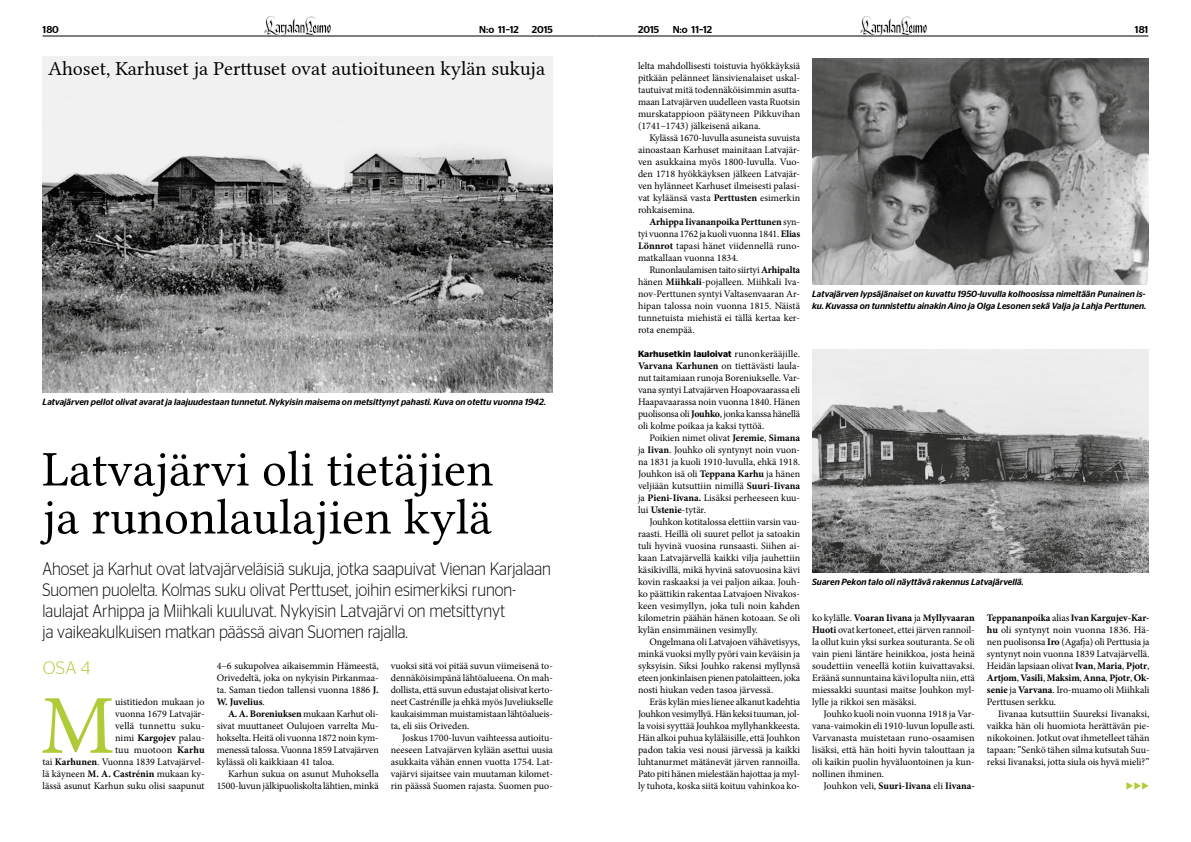
<style>
.page{position:relative;width:1191px;height:842px;background:#fff}
.page>*{position:absolute;margin:0;border:0;box-sizing:border-box;transform-origin:0 0}
.t1{font:83.8px "Minion Pro";color:#afcb37}
.t2{font:50px/48px "Linux Libertine G";color:#000}
.t3{font:20px "Linux Libertine G";color:#000}
.t4{font:300 18px/21px "Stag Sans";color:#000;scale:.88 1}
.t5{font:300 18px "Stag Sans";color:#afcb37}
.t6{font:10px/12px "Minion Pro";color:#000;text-align:justify}
.t7{font:700 10px "Minion Pro";color:#000}
.t8{font:500 10px "Stag Sans";color:#000}
.t9{font:italic 500 9px/12px "Stag Sans";color:#000}
.t10{font:600 9px "Stag Sans";letter-spacing:.01em;color:#000}
.t11{font:9px "Wingdings 3";color:#afcb37}
.s1{font-weight:700}
.s2{font-family:"Minion Pro";font-weight:400;font-size:10px}
.s3{font-weight:400}
</style>
<div class="page">
<img style="left:264px;top:16px;width:68px;height:20px">
<img style="left:859px;top:16px;width:68px;height:20px">
<hr style="left:595px;top:36px;width:553px;height:1px;background:#000">
<hr style="left:43px;top:36px;width:552px;height:1px;background:#000">
<img style="left:812px;top:58px;width:336px;height:227px">
<img style="left:43px;top:57px;width:510px;height:336px">
<img style="left:812px;top:349px;width:336px;height:224px">
<p class="t8" style="left:43px;top:23px;width:18px">180</p>
<p class="t8" style="left:479px;top:23px;width:41px">N:o 11–12</p>
<p class="t8" style="left:532px;top:23px;width:23px">2015</p>
<p class="t8" style="left:638px;top:23px;width:23px">2015</p>
<p class="t8" style="left:672px;top:23px;width:41px">N:o 11–12</p>
<p class="t8" style="left:1134px;top:23px;width:15px">181</p>
<h3 class="t3" style="left:48px;top:57px;width:498px">Ahoset, Karhuset ja Perttuset ovat autioituneen kylän sukuja</h3>
<p class="t9" style="left:43px;top:396px;width:505px">Latvajärven pellot olivat avarat ja laajuudestaan tunnetut. Nykyisin maisema on metsittynyt pahasti. Kuva on otettu vuonna 1942.</p>
<h2 class="t2" style="left:43px;top:445px;width:452px">Latvajärvi oli tietäjien ja runonlaulajien kylä</h2>
<p class="t4" style="left:43px;top:558px;width:579px">Ahoset ja Karhut ovat latvajärveläisiä sukuja, jotka saapuivat Vienan Karjalaan Suomen puolelta. Kolmas suku olivat Perttuset, joihin esimerkiksi runon&shy;laulajat Arhippa ja Miihkali kuuluvat. Nykyisin Latvajärvi on metsittynyt<br>ja vaikeakulkuisen matkan päässä aivan Suomen rajalla.</p>
<h3 class="t5" style="left:43px;top:658px;width:49px">OSA 4</h3>
<h1 class="t1" style="left:40px;top:670px;width:76px">M</h1>
<p class="t6" style="left:217px;top:660px;width:164px">4–6 sukupolvea aikaisemmin Hämeestä, Orivedeltä, joka on nykyisin Pirkanmaa&shy;ta. Saman tiedon tallensi vuonna 1886 <span class="s1">J.<br>W. Juvelius</span>.</p>
<p class="t6" style="left:217px;top:708px;width:164px;text-indent:11px"><span class="s1">A. A. Boreniuksen</span> mukaan Karhut oli&shy;sivat muuttaneet Oulujoen varrelta Mu&shy;hokselta. Heitä oli vuonna 1872 noin kym&shy;menessä talossa. Vuonna 1859 Latvajärven kylässä oli kaikkiaan 41 taloa.</p>
<p class="t6" style="left:217px;top:768px;width:164px;text-align:right">Karhun sukua on asunut Muhoksella<br>1500-luvun jälkipuoliskolta lähtien, minkä</p>
<p class="t6" style="left:391px;top:660px;width:164px">vuoksi sitä voi pitää suvun viimeisenä to&shy;dennäköisimpänä lähtöalueena. On mah&shy;dollista, että suvun edustajat olisivat kerto&shy;neet Castrénille ja ehkä myös Juveliukselle kaukaisimman muistamistaan lähtöalueis&shy;ta, eli siis Oriveden.</p>
<p class="t6" style="left:391px;top:732px;width:164px;text-indent:11px">Joskus 1700-luvun vaihteessa autioitu&shy;neeseen Latvajärven kylään asettui uusia asukkaita vähän ennen vuotta 1754. Lat&shy;vajärvi sijaitsee vain muutaman kilomet&shy;rin päässä Suomen rajasta. Suomen puo-</p>
<p class="t6" style="left:43px;top:696px;width:164px;text-align:right">uistitiedon mukaan jo<br>vuonna 1679 Latvajär-<br>vellä tunnettu suku-<br>nimi <span class="s1">Kargojev</span> palau-<br>tuu muotoon <span class="s1">Karhu<br></span>tai <span class="s1">Karhunen</span>. Vuonna 1839 Latvajärvel&shy;lä käyneen <span class="s1">M. A. Castrénin</span> mukaan ky&shy;lässä asunut Karhun suku olisi saapunut</p>
<p class="t6" style="left:638px;top:60px;width:164px">lelta mahdollisesti toistuvia hyökkäyksiä pitkään pelänneet länsivienalaiset uskal&shy;tautuivat mitä todennäköisimmin asutta&shy;maan Latvajärven uudelleen vasta Ruotsin murskatappioon päätyneen Pikkuvihan (1741–1743) jälkeisenä aikana.</p>
<p class="t6" style="left:638px;top:132px;width:164px;text-indent:11px">Kylässä 1670-luvulla asuneista suvuista ainoastaan Karhuset mainitaan Latvajär&shy;ven asukkaina myös 1800-luvulla. Vuo&shy;den 1718 hyökkäyksen jälkeen Latvajär&shy;ven hylänneet Karhuset ilmeisesti palasi&shy;vat kyläänsä vasta <span class="s1">Perttusten</span> esimerkin rohkaisemina.</p>
<p class="t6" style="left:638px;top:216px;width:164px;text-indent:11px"><span class="s1">Arhippa Iivananpoika Perttunen</span> syn&shy;tyi vuonna 1762 ja kuoli vuonna 1841. <span class="s1">Elias Lönnrot</span> tapasi hänet viidennellä runo&shy;matkallaan vuonna 1834.</p>
<p class="t6" style="left:638px;top:264px;width:164px;text-indent:11px">Runonlaulamisen taito siirtyi <span class="s1">Arhipalta </span>hänen <span class="s1">Miihkali</span>-pojalleen. Miihkali Iva&shy;nov-Perttunen syntyi Valtasenvaaran Ar&shy;hipan talossa noin vuonna 1815. Näistä tunnetuista miehistä ei tällä kertaa ker&shy;rota enempää.</p>
<p class="t10" style="left:638px;top:348px;width:164px">Karhusetkin lauloivat <span class="s2">runonkerääjille.</span></p>
<p class="t6" style="left:638px;top:360px;width:164px"><span class="s1">Varvana Karhunen</span> on tiettävästi laula&shy;nut taitamiaan runoja Boreniukselle. Var&shy;vana syntyi Latvajärven Hoapovaarassa eli Haapavaarassa noin vuonna 1840. Hänen puolisonsa oli <span class="s1">Jouhko</span>, jonka kanssa hänellä oli kolme poikaa ja kaksi tyttöä.</p>
<p class="t6" style="left:638px;top:432px;width:164px;text-indent:11px">Poikien nimet olivat <span class="s1">Jeremie</span>, <span class="s1">Simana </span>ja <span class="s1">Iivan</span>. Jouhko oli syntynyt noin vuon&shy;na 1831 ja kuoli 1910-luvulla, ehkä 1918.<br>Jouhkon isä oli <span class="s1">Teppana Karhu</span> ja hänen veljiään kutsuttiin nimillä <span class="s1">Suuri-Iivana </span>ja <span class="s1">Pieni-Iivana.</span> Lisäksi perheeseen kuu&shy;lui <span class="s1">Ustenie</span>-tytär.</p>
<p class="t6" style="left:638px;top:516px;width:164px;text-indent:11px">Jouhkon kotitalossa elettiin varsin vau&shy;raasti. Heillä oli suuret pellot ja satoakin tuli hyvinä vuosina runsaasti. Siihen ai&shy;kaan Latvajärvellä kaikki vilja jauhettiin käsikivillä, mikä hyvinä satovuosina kävi kovin raskaaksi ja vei paljon aikaa. Jouh&shy;ko päättikin rakentaa Latvajoen Nivakos&shy;keen vesimyllyn, joka tuli noin kahden kilometrin päähän hänen kotoaan. Se oli kylän ensimmäinen vesimylly.</p>
<p class="t6" style="left:638px;top:636px;width:164px;text-indent:11px">Ongelmana oli Latvajoen vähävetisyys, minkä vuoksi mylly pyöri vain keväisin ja syksyisin. Siksi Jouhko rakensi myllynsä eteen jonkinlaisen pienen patolaitteen, joka nosti hiukan veden tasoa järvessä.</p>
<p class="t6" style="left:638px;top:696px;width:164px;text-indent:11px">Eräs kylän mies lienee alkanut kadehtia Jouhkon vesimyllyä. Hän keksi tuuman, jol&shy;la voisi syyttää Jouhkoa myllyhankkeesta.<br>Hän alkoi puhua kyläläisille, että Jouhkon padon takia vesi nousi järvessä ja kaikki luhtanurmet mätänevät järven rannoilla.<br>Pato piti hänen mielestään hajottaa ja myl&shy;ly tuhota, koska siitä koituu vahinkoa ko-</p>
<p class="t9" style="left:812px;top:288px;width:335px">Latvajärven lypsäjänaiset on kuvattu 1950-luvulla kolhoosissa nimeltään Punainen is&shy;ku. Kuvassa on tunnistettu ainakin Aino ja Olga Lesonen sekä Valja ja Lahja Perttunen.</p>
<p class="t9" style="left:812px;top:576px;width:213px">Suaren Pekon talo oli näyttävä rakennus Latvajärvellä.</p>
<p class="t6" style="left:812px;top:612px;width:164px">ko kylälle. <span class="s1">Voaran Iivana</span> ja <span class="s1">Myllyvaaran Huoti</span> ovat kertoneet, ettei järven rannoil&shy;la ollut kuin yksi surkea souturanta. Se oli vain pieni läntäre heinikkoa, josta heinä soudettiin veneellä kotiin kuivattavaksi.<br>Eräänä sunnuntaina kävi lopulta niin, että miessakki suuntasi maitse Jouhkon myl&shy;lylle ja rikkoi sen mäsäksi.</p>
<p class="t6" style="left:812px;top:708px;width:164px;text-indent:11px">Jouhko kuoli noin vuonna 1918 ja Var&shy;vana-vaimokin eli 1910-luvun lopulle asti.<br>Varvanasta muistetaan runo-osaamisen lisäksi, että hän hoiti hyvin talouttaan ja oli kaikin puolin hyväluontoinen ja kun&shy;nollinen ihminen.</p>
<p class="t7" style="left:823px;top:778px;width:153px"><span class="s3">Jouhkon veli,</span> Suuri-Iivana <span class="s3">eli</span> Iivana-</p>
<p class="t6" style="left:987px;top:612px;width:164px"><span class="s1">Teppananpoika</span> alias <span class="s1">Ivan Kargujev-Kar&shy;hu</span> oli syntynyt noin vuonna 1836. Hä&shy;nen puolisonsa <span class="s1">Iro</span> (Agafja) oli Perttusia ja syntynyt noin vuonna 1839 Latvajärvellä.<br>Heidän lapsiaan olivat <span class="s1">Ivan</span>, <span class="s1">Maria</span>, <span class="s1">Pjotr</span>, <span class="s1">Artjom</span>, <span class="s1">Vasili</span>, <span class="s1">Maksim</span>, <span class="s1">Anna</span>, <span class="s1">Pjotr</span>, <span class="s1">Ok&shy;senie</span> ja <span class="s1">Varvana</span>. Iro-muamo oli Miihkali Perttusen serkku.</p>
<p class="t6" style="left:987px;top:708px;width:164px;text-indent:11px">Iivanaa kutsuttiin Suureksi Iivanaksi, vaikka hän oli huomiota herättävän pie&shy;nikokoinen. Jotkut ovat ihmetelleet tähän tapaan: ”Senkö tähen silma kutsutah Suu&shy;reksi Iivanaksi, jotta siula ois hyvä mieli?”</p>
<p class="t11" style="left:1125px;top:780px;width:25px">◆◆◆</p>
</div>
